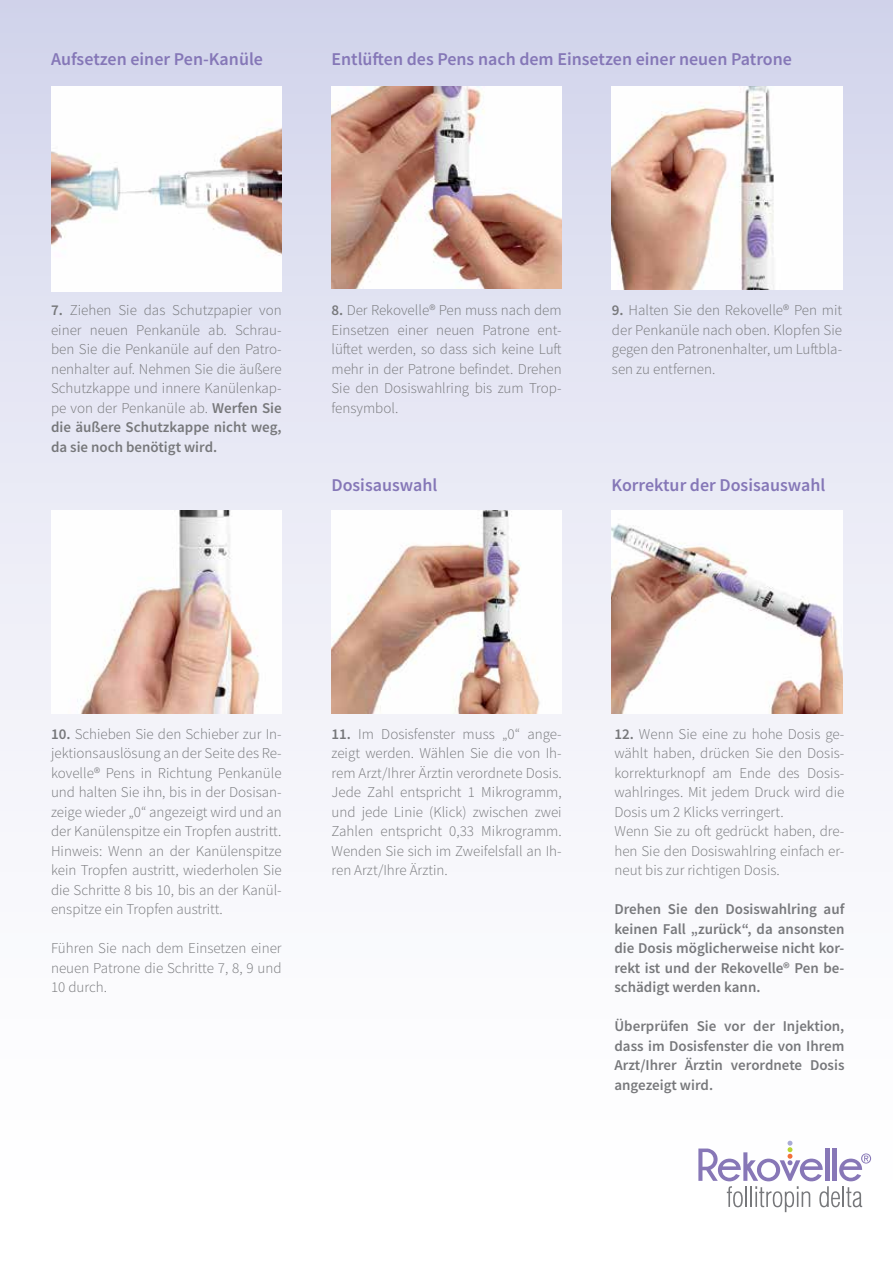
<style>
.page{position:relative;width:893px;height:1263px;background:#fff}
.page>*{position:absolute;margin:0;border:0;box-sizing:border-box;transform-origin:0 0}
.t1{font:600 18px "Source Sans Pro";color:#8577b7}
.t2{font:300 15px/19.5px "Source Sans Pro";color:#77787b;text-align:justify}
.t3{font:600 15px/19.5px "Source Sans Pro";color:#77787b;text-align:justify}
.s1{font-weight:600}
</style>
<div class="page">
<div style="left:0;top:0;width:893px;height:1263px;background:linear-gradient(to bottom,#d5d7ed,#fff)"></div>
<svg style="left:698px;top:1141px;width:173px;height:71px"></svg>
<img style="left:611px;top:86px;width:231px;height:203px">
<img style="left:611px;top:510px;width:231px;height:203px">
<img style="left:331px;top:510px;width:231px;height:203px">
<img style="left:51px;top:86px;width:231px;height:205px">
<img style="left:331px;top:86px;width:231px;height:203px">
<img style="left:51px;top:510px;width:231px;height:203px">
<p class="t1" style="left:51px;top:47px;width:213px">Aufsetzen einer Pen-Kanüle</p>
<p class="t1" style="left:331px;top:47px;width:462px">Entlüften des Pens nach dem Einsetzen einer neuen Patrone</p>
<p class="t2" style="left:51px;top:301px;width:232px"><span class="s1">7.</span> Ziehen Sie das Schutzpapier von einer neuen Penkanüle ab. Schrau&shy;ben Sie die Penkanüle auf den Patro&shy;nenhalter auf. Nehmen Sie die äußere Schutzkappe und innere Kanülenkap&shy;pe von der Penkanüle ab. <span class="s1">Werfen Sie die äußere Schutzkappe nicht weg, da sie noch benötigt wird.</span></p>
<p class="t2" style="left:331px;top:301px;width:232px"><span class="s1">8.</span> Der Rekovelle® Pen muss nach dem Einsetzen einer neuen Patrone ent&shy;lüftet werden, so dass sich keine Luft mehr in der Patrone befindet. Drehen Sie den Dosiswahlring bis zum Trop&shy;fensymbol.</p>
<p class="t2" style="left:612px;top:301px;width:232px"><span class="s1">9.</span> Halten Sie den Rekovelle® Pen mit der Penkanüle nach oben. Klopfen Sie gegen den Patronenhalter, um Luftbla&shy;sen zu entfernen.</p>
<p class="t1" style="left:331px;top:473px;width:107px">Dosisauswahl</p>
<p class="t1" style="left:611px;top:473px;width:215px">Korrektur der Dosisauswahl</p>
<p class="t2" style="left:51px;top:724px;width:232px"><span class="s1">10.</span> Schieben Sie den Schieber zur In&shy;jektionsauslösung an der Seite des Re&shy;kovelle® Pens in Richtung Penkanüle und halten Sie ihn, bis in der Dosisan&shy;zeige wieder „0“ angezeigt wird und an der Kanülenspitze ein Tropfen austritt.<br>Hinweis: Wenn an der Kanülenspitze kein Tropfen austritt, wiederholen Sie die Schritte 8 bis 10, bis an der Kanül&shy;enspitze ein Tropfen austritt.</p>
<p class="t2" style="left:51px;top:938px;width:232px">Führen Sie nach dem Einsetzen einer neuen Patrone die Schritte 7, 8, 9 und 10 durch.</p>
<p class="t2" style="left:331px;top:724px;width:232px"><span class="s1">11.</span> Im Dosisfenster muss „0“ ange&shy;zeigt werden. Wählen Sie die von Ih&shy;rem Arzt/Ihrer Ärztin verordnete Dosis.<br>Jede Zahl entspricht 1 Mikrogramm, und jede Linie (Klick) zwischen zwei Zahlen entspricht 0,33 Mikrogramm.<br>Wenden Sie sich im Zweifelsfall an Ih&shy;ren Arzt/Ihre Ärztin.</p>
<p class="t2" style="left:614px;top:724px;width:231px;text-align:left"><span class="s1">12.</span> Wenn Sie eine zu hohe Dosis ge&shy;wählt haben, drücken Sie den Dosis&shy;korrekturknopf am Ende des Dosis&shy;wahlringes. Mit jedem Druck wird die Dosis um 2 Klicks verringert.<br>Wenn Sie zu oft gedrückt haben, dre&shy;hen Sie den Dosiswahlring einfach er&shy;neut bis zur richtigen Dosis.</p>
<p class="t3" style="left:614px;top:899px;width:231px">Drehen Sie den Dosiswahlring auf keinen Fall „zurück“, da ansonsten die Dosis möglicherweise nicht kor&shy;rekt ist und der Rekovelle® Pen be&shy;schädigt werden kann.</p>
<p class="t3" style="left:614px;top:1016px;width:231px">Überprüfen Sie vor der Injektion, dass im Dosisfenster die von Ihrem Arzt/Ihrer Ärztin verordnete Dosis angezeigt wird.</p>
</div>
